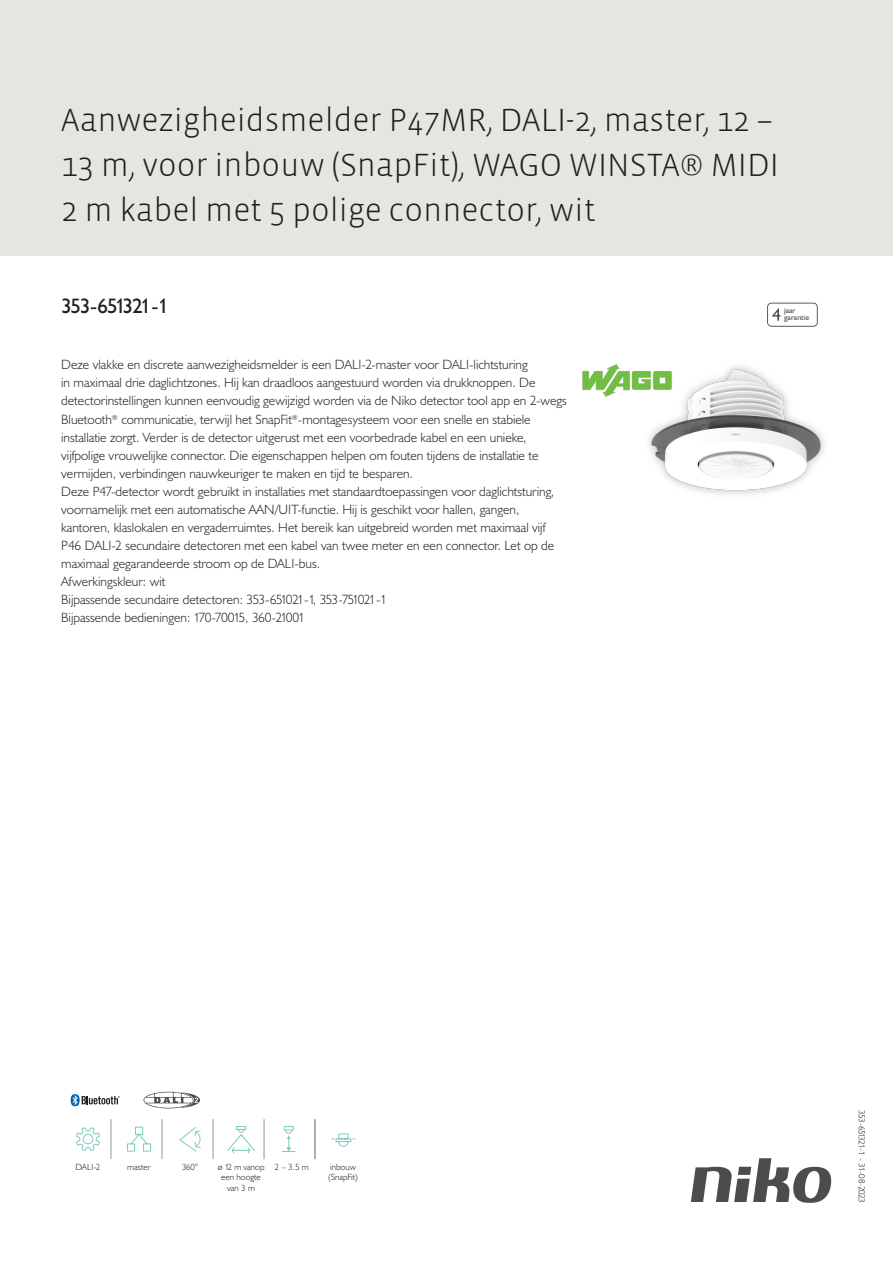
<style>
.page{position:relative;width:893px;height:1263px;background:#fff}
.page>*{position:absolute;margin:0;border:0;box-sizing:border-box;transform-origin:0 0}
.Title_datasheets{font:300 33px/45px "Vista Sans";color:#231f20}
.Article_number{font:21px "Humanist 521 BT";letter-spacing:-.07em;color:#231f20}
.USPs{font:300 13.5px/18px "Humanist 521 BT";color:#231f20}
.icontext{font:300 9px/10.8px "Humanist 521 BT";color:#231f20;text-align:center}
.Revision{font:300 9px "Humanist 521 BT";letter-spacing:-.065em;color:#231f20}
.t1{font:7.8px/7.8px "Humanist 521 BT";color:#4b4c4d}
</style>
<div class="page">
<svg style="left:691px;top:1158px;width:141px;height:45px"></svg>
<div style="left:0;top:0;width:893px;height:255px;background:#e6e6e0"></div>
<img style="left:582px;top:364px;width:243px;height:131px">
<svg style="left:76px;top:1127px;width:24px;height:24px"></svg>
<svg style="left:127px;top:1126px;width:25px;height:26px"></svg>
<svg style="left:179px;top:1126px;width:22px;height:26px"></svg>
<svg style="left:227px;top:1126px;width:28px;height:28px"></svg>
<svg style="left:331px;top:1133px;width:25px;height:14px"></svg>
<svg style="left:282px;top:1126px;width:14px;height:26px"></svg>
<hr style="left:314px;top:1119px;width:1px;height:40px;background:#939598">
<hr style="left:111px;top:1119px;width:1px;height:40px;background:#939598">
<hr style="left:162px;top:1119px;width:1px;height:40px;background:#939598">
<hr style="left:213px;top:1119px;width:1px;height:40px;background:#939598">
<hr style="left:264px;top:1119px;width:1px;height:40px;background:#939598">
<hr style="left:315px;top:1119px;width:1px;height:40px;background:#939598">
<svg style="left:71px;top:1094px;width:49px;height:12px"></svg>
<svg style="left:144px;top:1092px;width:56px;height:16px"></svg>
<svg style="left:767px;top:303px;width:51px;height:24px"></svg>
<p class="Title_datasheets" style="left:61px;top:98px;width:719px">Aanwezigheidsmelder P47MR, DALI-2, master, 12 –<br>13 m, voor inbouw (SnapFit), WAGO WINSTA® MIDI<br>2 m kabel met 5 polige connector, wit</p>
<p class="Article_number" style="left:61px;top:293px;width:109px">353-651321-1</p>
<p class="USPs" style="left:61px;top:355px;width:507px">Deze vlakke en discrete aanwezigheidsmelder is een DALI-2-master voor DALI-lichtsturing<br>in maximaal drie daglichtzones. Hij kan draadloos aangestuurd worden via drukknoppen. De detectorinstellingen kunnen eenvoudig gewijzigd worden via de Niko detector tool app en 2-wegs</p>
<p class="USPs" style="left:61px;top:410px;width:495px">Bluetooth<sup>®</sup> communicatie, terwijl het SnapFit<sup>®</sup>-montagesysteem voor een snelle en stabiele installatie zorgt. Verder is de detector uitgerust met een voorbedrade kabel en een unieke, vijfpolige vrouwelijke connector. Die eigenschappen helpen om fouten tijdens de installatie te vermijden, verbindingen nauwkeuriger te maken en tijd te besparen.<br>Deze P47-detector wordt gebruikt in installaties met standaardtoepassingen voor daglichtsturing, voornamelijk met een automatische AAN/UIT-functie. Hij is geschikt voor hallen, gangen, kantoren, klaslokalen en vergaderruimtes. Het bereik kan uitgebreid worden met maximaal vijf P46 DALI-2 secundaire detectoren met een kabel van twee meter en een connector. Let op de maximaal gegarandeerde stroom op de DALI-bus.<br>Afwerkingskleur: wit<br>Bijpassende secundaire detectoren: 353-651021-1, 353-751021-1<br>Bijpassende bedieningen: 170-70015, 360-21001</p>
<p class="t1" style="left:784px;top:306px;width:27px">jaar garantie</p>
<p class="icontext" style="left:76px;top:1161px;width:26px">DALI-2</p>
<p class="icontext" style="left:127px;top:1161px;width:25px">master</p>
<p class="icontext" style="left:182px;top:1161px;width:17px">360°</p>
<p class="icontext" style="left:218px;top:1161px;width:48px">ø 12 m vanop een hoogte van 3 m</p>
<p class="icontext" style="left:328px;top:1161px;width:31px;text-align:left">inbouw (SnapFit)</p>
<p class="icontext" style="left:275px;top:1161px;width:36px">2 – 3.5 m</p>
<p class="Revision" style="left:868px;top:1110px;width:94px;rotate:90deg">353-651321-1 - 31-08-2023</p>
</div>
